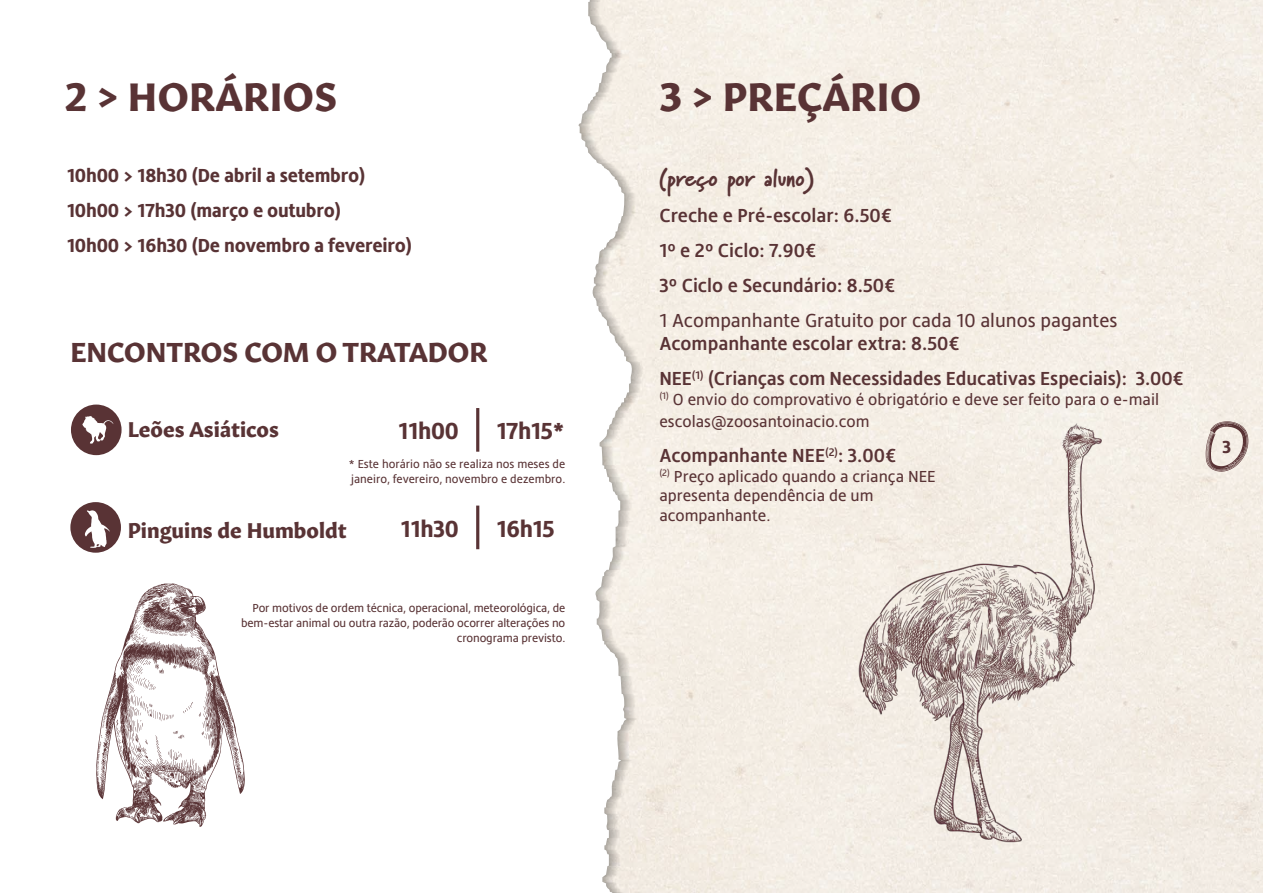
<style>
.page{position:relative;width:1263px;height:893px;background:#fff}
.page>*{position:absolute;margin:0;border:0;box-sizing:border-box;transform-origin:0 0}
.t1{font:700 39px "Gitan Latn";letter-spacing:.01em;color:#593335}
.t2{font:700 27px "Gitan Latn";color:#593335}
.t3{font:700 24px "Hedley New";letter-spacing:-.01em;color:#593335}
.t4{font:900 24px "Marydale";letter-spacing:-.01em;color:#593335}
.t5{font:700 21px "Gitan Latn";color:#593335}
.t6{font:500 19.5px/35.2px "Hedley New";color:#593335}
.t7{font:700 19.5px/35.2px "Hedley New";letter-spacing:-.01em;color:#593335}
.t8{font:19.5px "Hedley New";color:#593335}
.t9{font:700 18px "Hedley New";color:#593335}
.t10{font:16.5px/19.5px "Hedley New";color:#593335}
.t11{font:12px/15px "Hedley New";letter-spacing:-.01em;color:#593335;text-align:right}
</style>
<div class="page">
<svg style="left:1206px;top:421px;width:42px;height:51px;background:#ccbdb7"></svg>
<svg style="left:70px;top:0;width:562px;height:893px"></svg>
<svg style="left:96px;top:583px;width:149px;height:244px"></svg>
<div style="left:71px;top:405px;width:51px;height:50px;background:#593335;border-radius:50%"></div>
<svg style="left:82px;top:416px;width:32px;height:28px"></svg>
<div style="left:70px;top:502px;width:51px;height:51px;background:#593335;border-radius:50%"></div>
<svg style="left:85px;top:510px;width:25px;height:38px"></svg>
<hr style="left:476px;top:408px;width:3px;height:44px;background:#593335">
<hr style="left:476px;top:506px;width:3px;height:43px;background:#593335">
<img style="left:758px;top:402px;width:444px;height:463px">
<h1 class="t1" style="left:65px;top:63px;width:274px">2 &gt; HORÁRIOS</h1>
<h1 class="t1" style="left:659px;top:63px;width:263px">3 &gt; PREÇÁRIO</h1>
<h3 class="t7" style="left:67px;top:157px;width:347px">10h00 &gt; 18h30 (De abril a setembro)<br>10h00 &gt; 17h30 (março e outubro)<br>10h00 &gt; 16h30 (De novembro a fevereiro)</h3>
<h2 class="t2" style="left:70px;top:329px;width:419px">ENCONTROS COM O TRATADOR</h2>
<h3 class="t5" style="left:128px;top:411px;width:153px">Leões Asiáticos</h3>
<h3 class="t3" style="left:399px;top:417px;width:62px">11h00</h3>
<h3 class="t3" style="left:497px;top:417px;width:69px">17h15*</h3>
<p class="t11" style="left:349px;top:456px;width:218px;text-align:left">* Este horário não se realiza nos meses de janeiro, fevereiro, novembro e dezembro.</p>
<h3 class="t5" style="left:128px;top:512px;width:220px">Pinguins de Humboldt</h3>
<h3 class="t3" style="left:401px;top:515px;width:59px">11h30</h3>
<h3 class="t3" style="left:497px;top:515px;width:60px">16h15</h3>
<p class="t11" style="left:241px;top:601px;width:326px">Por motivos de ordem técnica, operacional, meteorológica, de bem-estar animal ou outra razão, poderão ocorrer alterações no cronograma previsto.</p>
<h3 class="t4" style="left:659px;top:164px;width:156px">(preço por aluno)</h3>
<h3 class="t6" style="left:659px;top:197px;width:237px">Creche e Pré-escolar: 6.50€<br>1º e 2º Ciclo: 7.90€<br>3º Ciclo e Secundário: 8.50€</h3>
<h3 class="t8" style="left:659px;top:310px;width:459px">1 Acompanhante Gratuito por cada 10 alunos pagantes</h3>
<h3 class="t6" style="left:659px;top:325px;width:526px">Acompanhante escolar extra: 8.50€<br>NEE<sup>(1)</sup> (Crianças com Necessidades Educativas Especiais): 3.00€</h3>
<h3 class="t10" style="left:659px;top:388px;width:501px;line-height:22.5px"><sup>(1)</sup> O envio do comprovativo é obrigatório e deve ser feito para o e-mail escolas@zoosantoinacio.com</h3>
<h3 class="t6" style="left:659px;top:438px;width:238px">Acompanhante NEE<sup>(2)</sup>: 3.00€</h3>
<h3 class="t10" style="left:659px;top:466px;width:278px"><sup>(2)</sup> Preço aplicado quando a criança NEE apresenta dependência de um acompanhante.</h3>
<h3 class="t9" style="left:1223px;top:437px;width:10px">3</h3>
</div>
